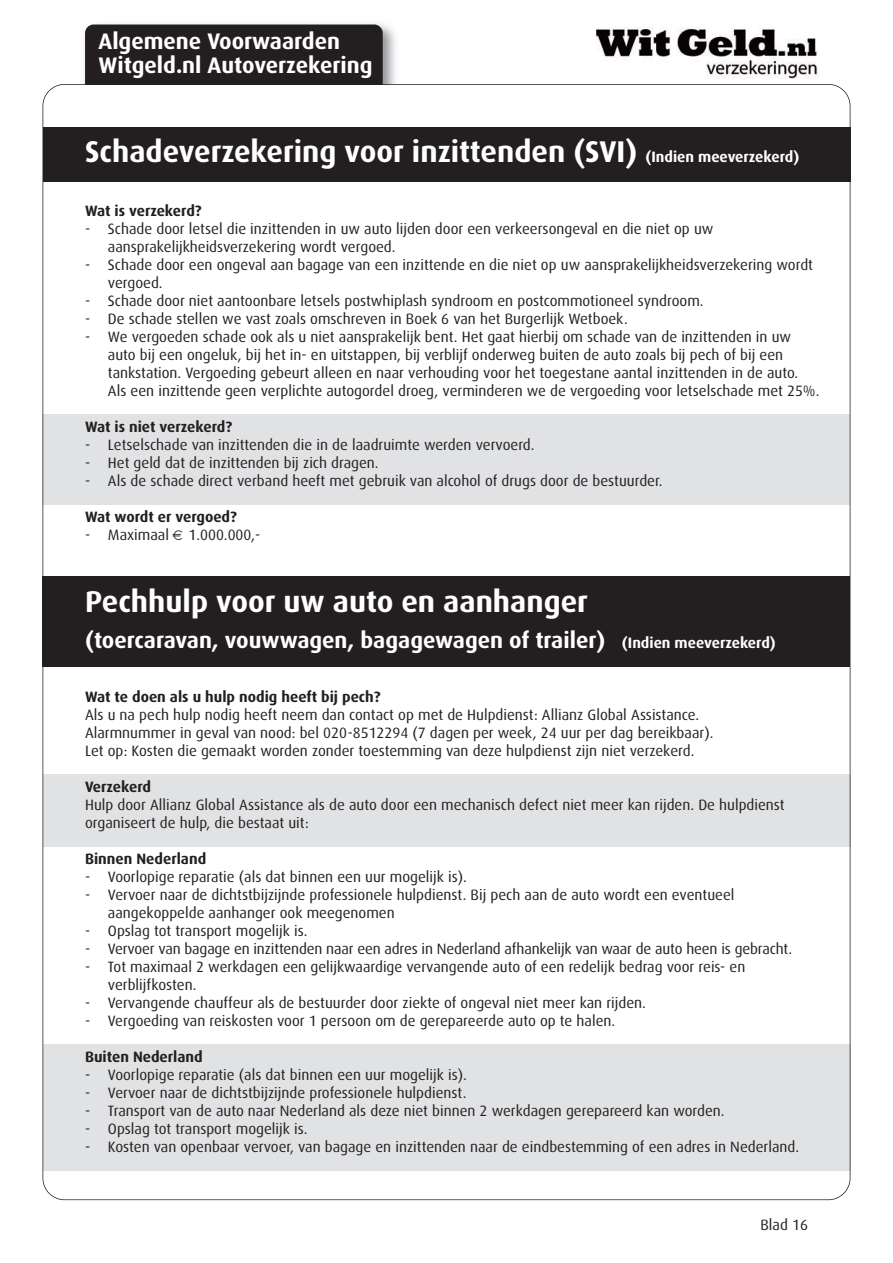
<style>
.page{position:relative;width:893px;height:1263px;background:#fff}
.page>*{position:absolute;margin:0;border:0;box-sizing:border-box;transform-origin:0 0}
.t1{font:700 30px "Dax";color:#fff}
.t2{font:700 22.5px/24px "Dax";color:#fff}
.t3{font:15px/18px "Dax";color:#231f20}
.t4{font:700 15px "Dax";color:#231f20}
.s1{font-size:15px}
</style>
<div class="page">
<div style="left:43px;top:128px;width:807px;height:54px;background:#231f20"></div>
<div style="left:43px;top:576px;width:807px;height:90px;background:#231f20"></div>
<div style="left:43px;top:414px;width:807px;height:90px;background:#e1e2e4"></div>
<div style="left:43px;top:774px;width:807px;height:72px;background:#e1e2e4"></div>
<div style="left:43px;top:1044px;width:807px;height:126px;background:#e1e2e4"></div>
<img style="left:85px;top:24px;width:310px;height:60px">
<div style="left:85px;top:25px;width:298px;height:80px;background:#231f20;border-radius:9px"></div>
<img style="left:597px;top:27px;width:220px;height:51px">
<div style="left:71px;top:85px;width:330px;height:41px;background:#fff"></div>
<h2 class="t2" style="left:99px;top:30px;width:276px">Algemene Voorwaarden<br>Witgeld.nl Autoverzekering</h2>
<h1 class="t1" style="left:85px;top:138px;width:716px">Schadeverzekering voor inzittenden (SVI) <span class="s1">(Indien meeverzekerd)</span></h1>
<p class="t4" style="left:85px;top:204px;width:118px">Wat is verzekerd?</p>
<p class="t3" style="left:108px;top:221px;width:607px;text-indent:-23px">- Schade door letsel die inzittenden in uw auto lijden door een verkeersongeval en die niet op uw aansprakelijkheidsverzekering wordt vergoed.</p>
<p class="t3" style="left:108px;top:257px;width:707px;text-indent:-23px">- Schade door een ongeval aan bagage van een inzittende en die niet op uw aansprakelijkheidsverzekering wordt vergoed.</p>
<p class="t3" style="left:85px;top:293px;width:620px">- Schade door niet aantoonbare letsels postwhiplash syndroom en postcommotioneel syndroom.</p>
<p class="t3" style="left:85px;top:311px;width:544px">- De schade stellen we vast zoals omschreven in Boek 6 van het Burgerlijk Wetboek.</p>
<p class="t3" style="left:108px;top:329px;width:713px;text-indent:-23px">- We vergoeden schade ook als u niet aansprakelijk bent. Het gaat hierbij om schade van de inzittenden in uw auto bij een ongeluk, bij het in- en uitstappen, bij verblijf onderweg buiten de auto zoals bij pech of bij een tankstation. Vergoeding gebeurt alleen en naar verhouding voor het toegestane aantal inzittenden in de auto.<br>Als een inzittende geen verplichte autogordel droeg, verminderen we de vergoeding voor letselschade met 25%.</p>
<p class="t4" style="left:85px;top:420px;width:149px">Wat is niet verzekerd?</p>
<p class="t3" style="left:85px;top:437px;width:451px">- Letselschade van inzittenden die in de laadruimte werden vervoerd.</p>
<p class="t3" style="left:85px;top:455px;width:295px">- Het geld dat de inzittenden bij zich dragen.</p>
<p class="t3" style="left:85px;top:473px;width:579px">- Als de schade direct verband heeft met gebruik van alcohol of drugs door de bestuurder.</p>
<p class="t4" style="left:85px;top:510px;width:153px">Wat wordt er vergoed?</p>
<p class="t3" style="left:85px;top:527px;width:86px">- Maximaal</p>
<p class="t3" style="left:189px;top:527px;width:73px">1.000.000,-</p>
<h1 class="t1" style="left:85px;top:588px;width:504px">Pechhulp voor uw auto en aanhanger</h1>
<h2 class="t2" style="left:85px;top:630px;width:692px">(toercaravan, vouwwagen, bagagewagen of trailer) <span class="s1">(Indien meeverzekerd)</span></h2>
<p class="t4" style="left:85px;top:690px;width:297px">Wat te doen als u hulp nodig heeft bij pech?</p>
<p class="t3" style="left:85px;top:707px;width:630px">Als u na pech hulp nodig heeft neem dan contact op met de Hulpdienst: Allianz Global Assistance.<br>Alarmnummer in geval van nood: bel 020-8512294 (7 dagen per week, 24 uur per dag bereikbaar).<br>Let op: Kosten die gemaakt worden zonder toestemming van deze hulpdienst zijn niet verzekerd.</p>
<p class="t4" style="left:85px;top:780px;width:67px">Verzekerd</p>
<p class="t3" style="left:85px;top:797px;width:701px">Hulp door Allianz Global Assistance als de auto door een mechanisch defect niet meer kan rijden. De hulpdienst organiseert de hulp, die bestaat uit:</p>
<p class="t4" style="left:85px;top:852px;width:123px">Binnen Nederland</p>
<p class="t3" style="left:85px;top:869px;width:383px">- Voorlopige reparatie (als dat binnen een uur mogelijk is).</p>
<p class="t3" style="left:108px;top:887px;width:628px;text-indent:-23px">- Vervoer naar de dichtstbijzijnde professionele hulpdienst. Bij pech aan de auto wordt een eventueel aangekoppelde aanhanger ook meegenomen</p>
<p class="t3" style="left:85px;top:923px;width:224px">- Opslag tot transport mogelijk is.</p>
<p class="t3" style="left:85px;top:941px;width:709px">- Vervoer van bagage en inzittenden naar een adres in Nederland afhankelijk van waar de auto heen is gebracht.</p>
<p class="t3" style="left:108px;top:959px;width:639px;text-indent:-23px">- Tot maximaal 2 werkdagen een gelijkwaardige vervangende auto of een redelijk bedrag voor reis- en verblijfkosten.</p>
<p class="t3" style="left:85px;top:995px;width:562px">- Vervangende chauffeur als de bestuurder door ziekte of ongeval niet meer kan rijden.</p>
<p class="t3" style="left:85px;top:1013px;width:532px">- Vergoeding van reiskosten voor 1 persoon om de gerepareerde auto op te halen.</p>
<p class="t4" style="left:85px;top:1050px;width:119px">Buiten Nederland</p>
<p class="t3" style="left:85px;top:1067px;width:383px">- Voorlopige reparatie (als dat binnen een uur mogelijk is).</p>
<p class="t3" style="left:85px;top:1085px;width:383px">- Vervoer naar de dichtstbijzijnde professionele hulpdienst.</p>
<p class="t3" style="left:85px;top:1103px;width:641px">- Transport van de auto naar Nederland als deze niet binnen 2 werkdagen gerepareerd kan worden.</p>
<p class="t3" style="left:85px;top:1121px;width:224px">- Opslag tot transport mogelijk is.</p>
<p class="t3" style="left:85px;top:1139px;width:716px">- Kosten van openbaar vervoer, van bagage en inzittenden naar de eindbestemming of een adres in Nederland.</p>
<p class="t3" style="left:760px;top:1217px;width:49px">Blad 16</p>
</div>
